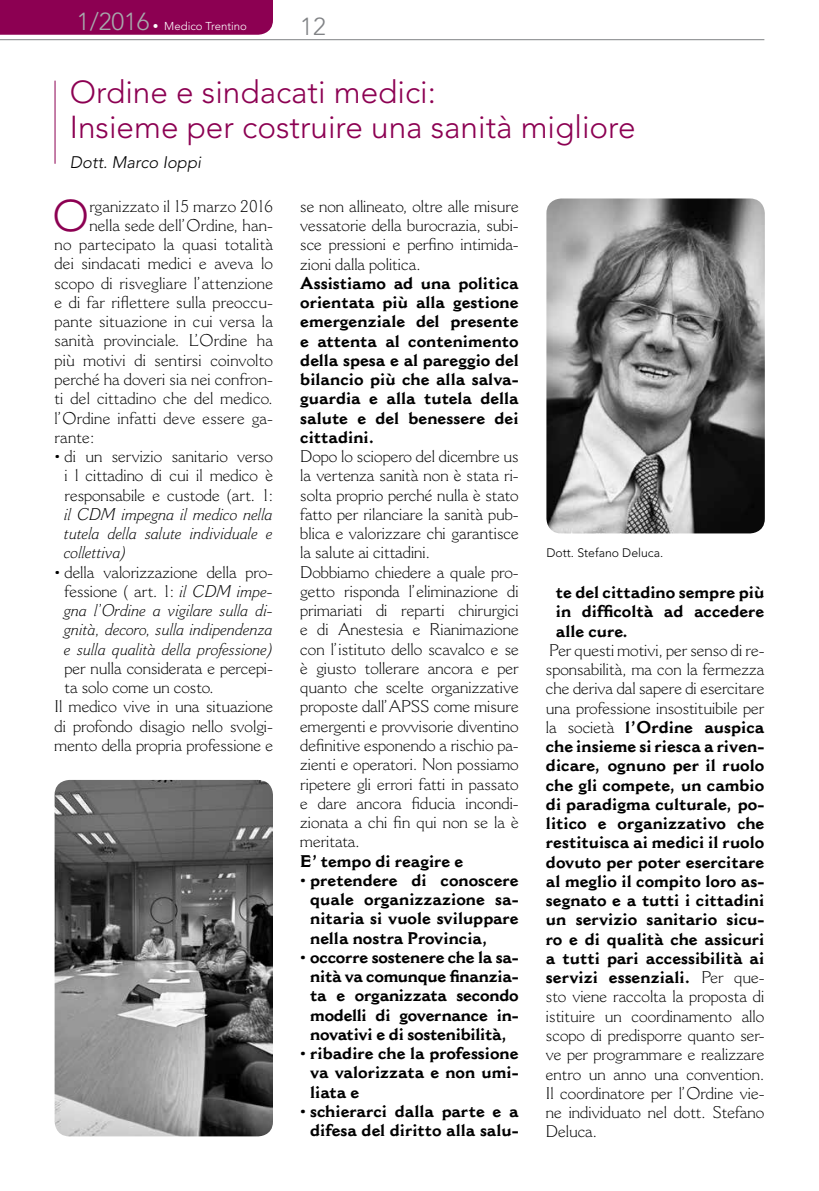
<style>
.page{position:relative;width:819px;height:1191px;background:#fff}
.page>*{position:absolute;margin:0;border:0;box-sizing:border-box;transform-origin:0 0}
.t1{font:300 43.75px "Avenir";color:#8c0052}
.t2{font:300 31.5px/35px "Avenir";color:#8c0052}
.t3{font:300 24.5px "Avenir";color:#808285}
.t4{font:300 16.62px/19.2px "Cantoria";color:#000;text-align:justify}
.t5{font:700 16.62px/19.2px "Cantoria";color:#000;text-align:justify}
.t6{font:italic 300 16.62px/19.2px "Cantoria";color:#000;text-align:justify}
.t7{font:italic 300 16.62px "Avenir";color:#000}
.t8{font:300 12.25px "Avenir";color:#000}
.t9{font:300 11.38px "Avenir";color:#fff}
.s1{font-size:24.5px;color:#a7a9ac}
.s2{font-style:normal}
.s3{font-weight:700}
</style>
<div class="page">
<hr style="left:0;top:39px;width:764px;height:1px;background:#808285">
<div style="left:0;top:0;width:273px;height:35px;background:#8c0052"></div>
<hr style="left:55px;top:81px;width:1px;height:83px;background:#8c0052">
<img style="left:546px;top:198px;width:218px;height:335px">
<img style="left:55px;top:780px;width:218px;height:356px">
<p class="t9" style="left:77px;top:19px;width:171px"><span class="s1">1/2016</span> • Medico Trentino</p>
<h3 class="t3" style="left:300px;top:12px;width:27px">12</h3>
<h2 class="t2" style="left:70px;top:75px;width:567px">Ordine e sindacati medici:<br>Insieme per costruire una sanità migliore</h2>
<p class="t7" style="left:70px;top:152px;width:133px">Dott. Marco Ioppi</p>
<h1 class="t1" style="left:52px;top:190px;width:38px">O</h1>
<p class="t4" style="left:89px;top:196px;width:185px">rganizzato il 15 marzo 2016</p>
<p class="t4" style="left:89px;top:215px;width:185px">nella sede dell’Ordine, han-</p>
<p class="t4" style="left:55px;top:235px;width:220px">no partecipato la quasi totalità</p>
<p class="t4" style="left:55px;top:254px;width:220px">dei sindacati medici e aveva lo</p>
<p class="t4" style="left:55px;top:273px;width:220px">scopo di risvegliare l’attenzione</p>
<p class="t4" style="left:55px;top:292px;width:220px">e di far riflettere sulla preoccu-</p>
<p class="t4" style="left:55px;top:312px;width:220px">pante situazione in cui versa la</p>
<p class="t4" style="left:55px;top:331px;width:220px">sanità provinciale. L’Ordine ha</p>
<p class="t4" style="left:55px;top:350px;width:220px">più motivi di sentirsi coinvolto</p>
<p class="t4" style="left:55px;top:369px;width:220px">perché ha doveri sia nei confron-</p>
<p class="t4" style="left:55px;top:389px;width:220px">ti del cittadino che del medico.</p>
<p class="t4" style="left:55px;top:408px;width:220px">l’Ordine infatti deve essere ga-</p>
<p class="t4" style="left:55px;top:427px;width:41px">rante:</p>
<p class="t4" style="left:55px;top:446px;width:220px;text-align:center">• di un servizio sanitario verso i l cittadino di cui il medico è responsabile e custode (art. 1:</p>
<p class="t6" style="left:64px;top:504px;width:210px">il CDM impegna il medico nella tutela della salute individuale e collettiva)</p>
<p class="t6" style="left:55px;top:562px;width:220px;text-align:center"><span class="s2">• della valorizzazione della pro&shy;fessione ( art. 1:</span> il CDM impe&shy;gna l’Ordine a vigilare sulla di&shy;gnità, decoro, sulla indipendenza e sulla qualità della professione)</p>
<p class="t4" style="left:64px;top:658px;width:210px">per nulla considerata e percepi-</p>
<p class="t4" style="left:64px;top:677px;width:151px">ta solo come un costo.</p>
<p class="t4" style="left:55px;top:697px;width:220px">Il medico vive in una situazione</p>
<p class="t4" style="left:55px;top:716px;width:220px">di profondo disagio nello svolgi-</p>
<p class="t4" style="left:55px;top:735px;width:220px">mento della propria professione e</p>
<p class="t4" style="left:300px;top:196px;width:220px">se non allineato, oltre alle misure vessatorie della burocrazia, subi&shy;sce pressioni e perfino intimida&shy;zioni dalla politica.</p>
<p class="t5" style="left:300px;top:273px;width:220px">Assistiamo ad una politica orientata più alla gestione emergenziale del presente e attenta al contenimento della spesa e al pareggio del bilancio più che alla salva&shy;guardia e alla tutela della salute e del benessere dei cittadini.</p>
<p class="t4" style="left:300px;top:446px;width:220px;text-align:left">Dopo lo sciopero del dicembre us la vertenza sanità non è stata ri&shy;solta proprio perché nulla è stato fatto per rilanciare la sanità pub&shy;blica e valorizzare chi garantisce la salute ai cittadini.<br>Dobbiamo chiedere a quale pro&shy;getto risponda l’eliminazione di primariati di reparti chirurgici e di Anestesia e Rianimazione con l’istituto dello scavalco e se è giusto tollerare ancora e per quanto che scelte organizzative proposte dall’APSS come misure emergenti e provvisorie diventino definitive esponendo a rischio pa&shy;zienti e operatori. Non possiamo ripetere gli errori fatti in passato e dare ancora fiducia incondi&shy;zionata a chi fin qui non se la è meritata.</p>
<p class="t5" style="left:300px;top:851px;width:165px">E’ tempo di reagire e</p>
<p class="t5" style="left:310px;top:870px;width:210px;text-indent:-10px">• pretendere di conoscere quale organizzazione sa&shy;nitaria si vuole sviluppare nella nostra Provincia,</p>
<p class="t5" style="left:300px;top:947px;width:220px;text-align:center">• occorre sostenere che la sa&shy;nità va comunque finanzia&shy;ta e organizzata secondo modelli di governance in&shy;novativi e di sostenibilità,</p>
<p class="t5" style="left:310px;top:1043px;width:210px;text-indent:-10px">• ribadire che la professione va valorizzata e non umi&shy;liata e</p>
<p class="t5" style="left:300px;top:1101px;width:220px;text-align:center">• schierarci dalla parte e a difesa del diritto alla salu-</p>
<p class="t8" style="left:546px;top:546px;width:118px">Dott. Stefano Deluca.</p>
<p class="t5" style="left:556px;top:582px;width:210px">te del cittadino sempre più in difficoltà ad accedere alle cure.</p>
<p class="t4" style="left:546px;top:640px;width:220px">Per questi motivi, per senso di re&shy;sponsabilità, ma con la fermezza che deriva dal sapere di esercitare una professione insostituibile per la società <span class="s3">l’Ordine auspica che insieme si riesca a riven&shy;dicare, ognuno per il ruolo che gli compete, un cambio di paradigma culturale, po&shy;litico e organizzativo che restituisca ai medici il ruolo dovuto per poter esercitare al meglio il compito loro as&shy;segnato e a tutti i cittadini un servizio sanitario sicu&shy;ro e di qualità che assicuri a tutti pari accessibilità ai servizi essenziali.</span> Per que&shy;sto viene raccolta la proposta di istituire un coordinamento allo scopo di predisporre quanto ser&shy;ve per programmare e realizzare entro un anno una convention.<br>Il coordinatore per l’Ordine vie&shy;ne individuato nel dott. Stefano Deluca.</p>
</div>
